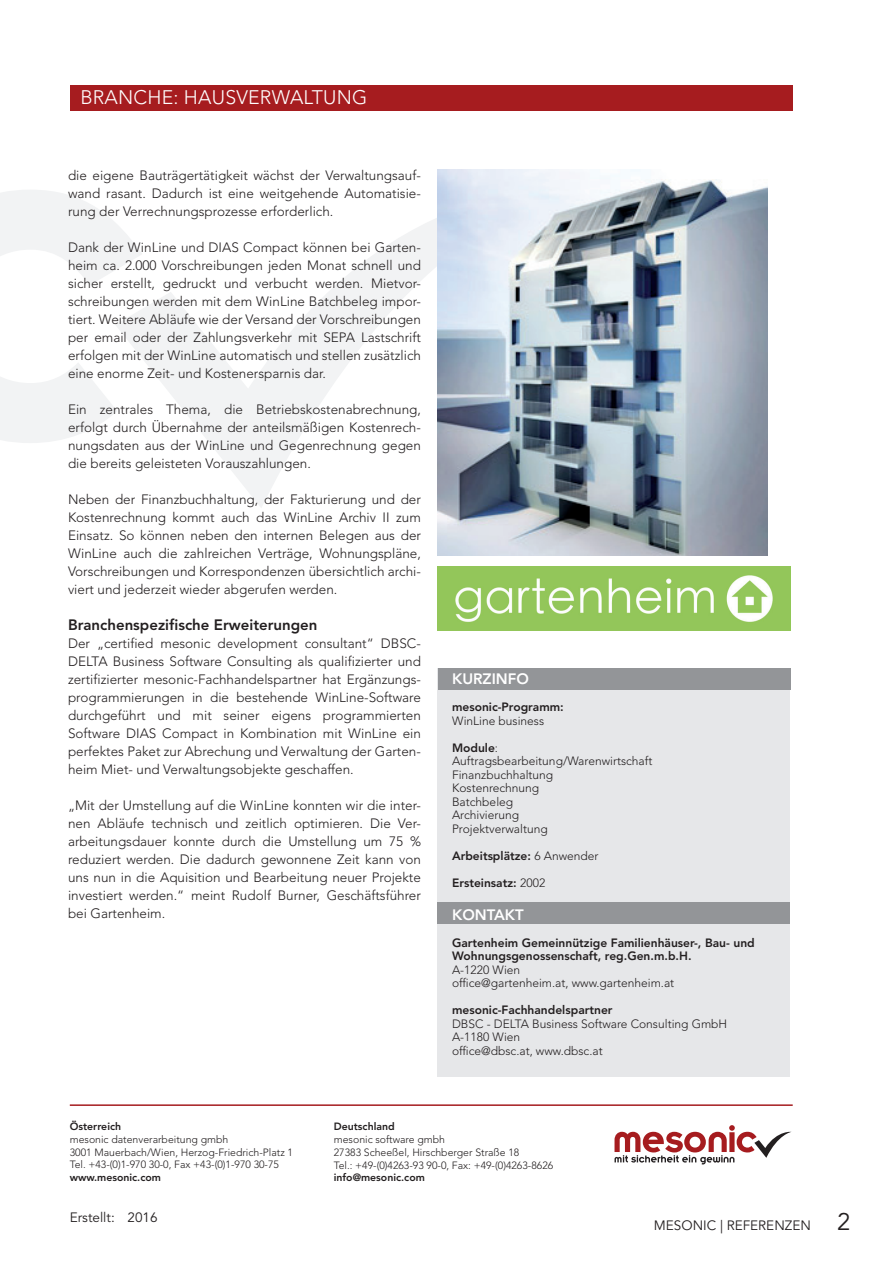
<style>
.page{position:relative;width:893px;height:1263px;background:#fff}
.page>*{position:absolute;margin:0;border:0;box-sizing:border-box;transform-origin:0 0}
.t1{font:300 19.5px "Avenir LT Pro";letter-spacing:.01em;color:#fff}
.t2{font:800 15px "Avenir LT Pro";color:#231f20}
.t3{font:800 15px "Avenir LT Pro";color:#fff}
.t4{font:300 13.5px/18px "Avenir LT Pro";color:#231f20;text-align:justify}
.t5{font:13.5px "Avenir LT Pro";color:#231f20}
.t6{font:300 13.5px "Frutiger";color:#231f20}
.t7{font:300 12px/13.5px "Avenir LT Pro";color:#231f20}
.t8{font:800 12px/13.5px "Avenir LT Pro";color:#231f20}
.t9{font:300 10.5px/12.6px "Avenir LT Pro";color:#231f20}
.t10{font:800 10.5px "Avenir LT Pro";color:#231f20}
.s1{font-weight:800}
.s2{font-weight:300}
.s3{font-size:24px}
</style>
<div class="page">
<div style="left:70px;top:85px;width:723px;height:26px;background:#a61c1f"></div>
<svg style="left:143px;top:169px;width:416px;height:339px"></svg>
<svg style="left:0;top:190px;width:143px;height:253px"></svg>
<hr style="left:70px;top:1104px;width:723px;height:2px;background:#a61c1f">
<svg style="left:614px;top:1125px;width:178px;height:39px"></svg>
<div style="left:438px;top:668px;width:352px;height:409px;background:#e6e7e9"></div>
<div style="left:439px;top:668px;width:352px;height:22px;background:#939598"></div>
<div style="left:438px;top:902px;width:352px;height:21px;background:#939598"></div>
<img style="left:438px;top:567px;width:352px;height:64px">
<img style="left:438px;top:170px;width:329px;height:386px">
<h1 class="t1" style="left:80px;top:86px;width:288px">Branche: Hausverwaltung</h1>
<p class="t4" style="left:68px;top:166px;width:354px">die eigene Bauträgertätigkeit wächst der Verwaltungsauf&shy;wand rasant. Dadurch ist eine weitgehende Automatisie&shy;rung der Verrechnungsprozesse erforderlich.</p>
<p class="t4" style="left:68px;top:238px;width:354px">Dank der WinLine und DIAS Compact können bei Garten&shy;heim ca. 2.000 Vorschreibungen jeden Monat schnell und sicher erstellt, gedruckt und verbucht werden. Mietvor&shy;schreibungen werden mit dem WinLine Batchbeleg impor&shy;tiert. Weitere Abläufe wie der Versand der Vorschreibungen per email oder der Zahlungsverkehr mit SEPA Lastschrift erfolgen mit der WinLine automatisch und stellen zusätzlich eine enorme Zeit- und Kostenersparnis dar.</p>
<p class="t4" style="left:68px;top:400px;width:354px">Ein zentrales Thema, die Betriebskostenabrechnung, erfolgt durch Übernahme der anteilsmäßigen Kostenrech&shy;nungsdaten aus der WinLine und Gegenrechnung gegen die bereits geleisteten Vorauszahlungen.</p>
<p class="t4" style="left:68px;top:490px;width:354px">Neben der Finanzbuchhaltung, der Fakturierung und der Kostenrechnung kommt auch das WinLine Archiv II zum Einsatz. So können neben den internen Belegen aus der WinLine auch die zahlreichen Verträge, Wohnungspläne, Vorschreibungen und Korrespondenzen übersichtlich archi&shy;viert und jederzeit wieder abgerufen werden.</p>
<p class="t2" style="left:68px;top:616px;width:251px">Branchenspezifische Erweiterungen</p>
<p class="t4" style="left:68px;top:634px;width:354px">Der „certified mesonic development consultant“ DBSC-<br>DELTA</p>
<p class="t4" style="left:68px;top:652px;width:354px;text-indent:45px">Business Software Consulting als qualifizierter und zertifizierter mesonic-Fachhandelspartner hat Ergänzungs&shy;programmierungen in die bestehende WinLine-Software durchgeführt und mit seiner eigens programmierten Software DIAS Compact in Kombination mit WinLine ein perfektes Paket zur Abrechung und Verwaltung der Garten&shy;heim Miet- und Verwaltungsobjekte geschaffen.</p>
<p class="t4" style="left:68px;top:796px;width:354px">„Mit der Umstellung auf die WinLine konnten wir die inter&shy;nen Abläufe technisch und zeitlich optimieren. Die Ver&shy;arbeitungsdauer konnte durch die U mstellung um 75 % reduziert werden. Die dadurch gewonnene Zeit kann von uns nun in die Aquisition und Bearbeitung neuer Projekte investiert werden.“ meint Rudolf Burner, Geschäftsführer bei Gartenheim.</p>
<p class="t3" style="left:452px;top:670px;width:78px">KURZINFO</p>
<p class="t8" style="left:452px;top:700px;width:113px">mesonic-Programm:</p>
<p class="t7" style="left:452px;top:714px;width:94px">WinLine business</p>
<p class="t7" style="left:452px;top:741px;width:202px"><span class="s1">Module</span>:<br>Auftragsbearbeitung/Warenwirtschaft<br>Finanzbuchhaltung<br>Kostenrechnung<br>Batchbeleg<br>Archivierung<br>Projektverwaltung</p>
<p class="t8" style="left:452px;top:849px;width:148px">Arbeitsplätze: <span class="s2">6 Anwender</span></p>
<p class="t8" style="left:452px;top:876px;width:95px">Ersteinsatz: <span class="s2">2002</span></p>
<p class="t3" style="left:452px;top:906px;width:73px">KONTAKT</p>
<p class="t8" style="left:452px;top:936px;width:304px">Gartenheim Gemeinnützige Familienhäuser-, Bau- und<br>Wohnungsgenossenschaft, reg.Gen.m.b.H.</p>
<p class="t7" style="left:452px;top:963px;width:224px">A-1220 Wien<br>office@gartenheim.at, www.gartenheim.at</p>
<p class="t8" style="left:452px;top:1003px;width:162px">mesonic-Fachhandelspartner</p>
<p class="t7" style="left:452px;top:1017px;width:58px">DBSC - DELTA</p>
<p class="t7" style="left:532px;top:1017px;width:194px">Business Software Consulting GmbH</p>
<p class="t7" style="left:452px;top:1030px;width:152px">A-1180 Wien office@dbsc.at, www.dbsc.at</p>
<p class="t6" style="left:455px;top:960px;width:147px">© MESONIC GmbH 2008</p>
<p class="t10" style="left:70px;top:1120px;width:53px">Österreich</p>
<p class="t9" style="left:70px;top:1133px;width:225px">mesonic datenverarbeitung gmbh<br>3001 Mauerbach/Wien, H erzog-Friedrich-Platz 1<br>Tel. +43-(0)1-970 30-0, Fax +43-(0)1-970 30-75</p>
<p class="t10" style="left:70px;top:1171px;width:93px">www.mesonic.com</p>
<p class="t10" style="left:334px;top:1120px;width:62px">Deutschland</p>
<p class="t9" style="left:334px;top:1133px;width:221px">mesonic software gmbh<br>27383 Scheeßel, H irschberger Straße 18<br>Tel.: +49-(0)4263-93 90-0, Fax: +49-(0)4263-8626</p>
<p class="t10" style="left:334px;top:1171px;width:93px">info@mesonic.com</p>
<p class="t5" style="left:128px;top:1209px;width:32px">2016</p>
<p class="t5" style="left:70px;top:1209px;width:46px">Erstellt:</p>
<p class="t5" style="left:654px;top:1217px;width:198px">MESONIC | REFERENZEN <span class="s3">2</span></p>
</div>
